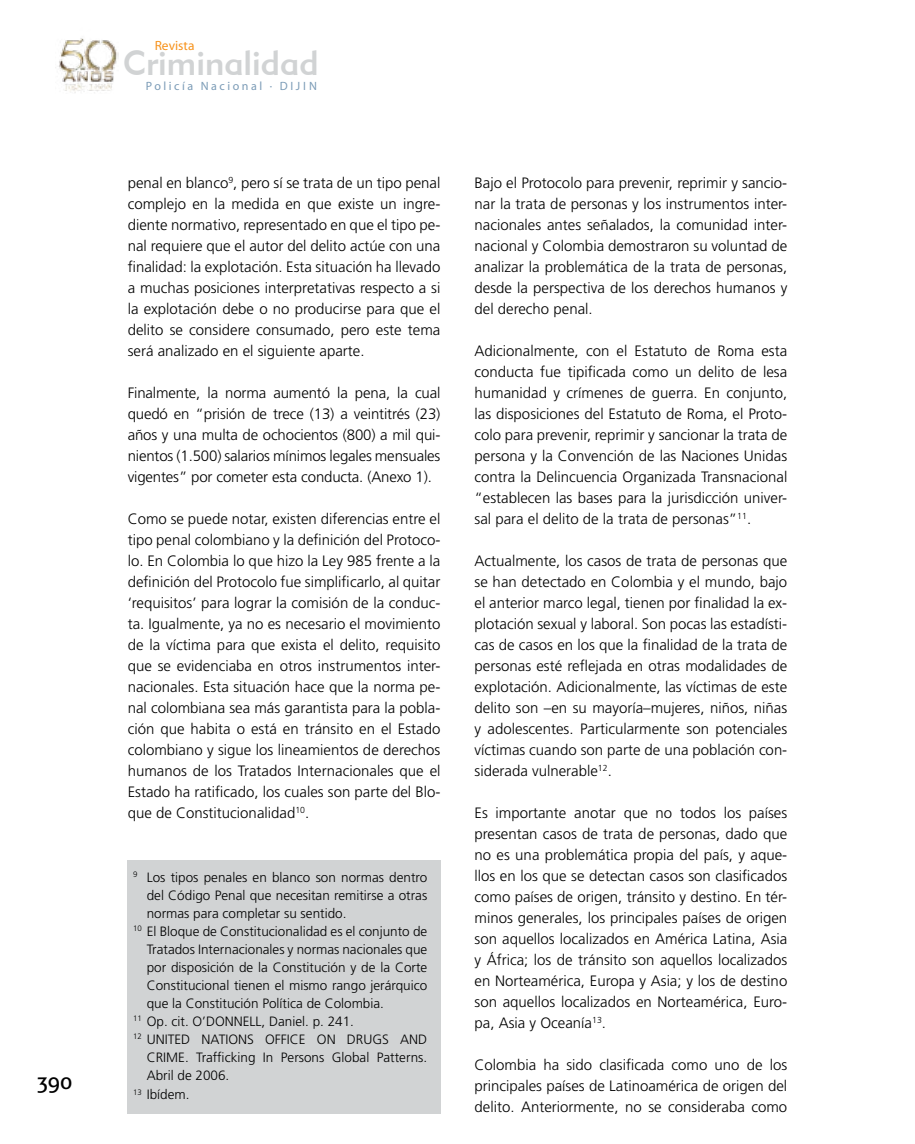
<style>
.page{position:relative;width:915px;height:1144px;background:#fff}
.page>*{position:absolute;margin:0;border:0;box-sizing:border-box;transform-origin:0 0}
.t1{font:34.5px "Geometric 415 BT Medium A";color:#d1d3d4}
.t2{font:21px "Formata Regular SC";color:#000}
.t3{font:300 15px/21px "Frutiger LT Std";color:#000;text-align:justify}
.t4{font:300 13.5px "Frutiger LT Std";color:#000}
.t5{font:13.35px "Myriad";color:#f7931d}
.t6{font:12px "Myriad";letter-spacing:.21em;color:#7c9cb7}
</style>
<div class="page">
<img style="left:55px;top:38px;width:64px;height:55px">
<div style="left:128px;top:860px;width:313px;height:253px;background:#d1d3d4"></div>
<h2 class="t2" style="left:38px;top:1069px;width:36px">390</h2>
<p class="t5" style="left:155px;top:39px;width:41px">Revista</p>
<h1 class="t1" style="left:123px;top:41px;width:197px">criminalidad</h1>
<p class="t6" style="left:146px;top:80px;width:173px">Policía Nacional · DIJIN</p>
<p class="t3" style="left:128px;top:172px;width:314px">penal en blanco<sup>9</sup>, pero sí se trata de un tipo penal complejo en la medida en que existe un ingre&shy;diente normativo, representado en que el tipo pe&shy;nal requiere que el autor del delito actúe con una finalidad: la explotación. Esta situación ha llevado a muchas posiciones interpretativas respecto a si la explotación debe o no producirse para que el delito se considere consumado, pero este tema será analizado en el siguiente aparte.</p>
<p class="t3" style="left:128px;top:382px;width:314px">Finalmente, la norma aumentó la pena, la cual quedó en “prisión de trece (13) a veintitrés (23) años y una multa de ochocientos (800) a mil qui&shy;nientos (1.500) salarios mínimos legales mensuales vigentes” por cometer esta conducta. (Anexo 1).</p>
<p class="t3" style="left:128px;top:508px;width:314px">Como se puede notar, existen diferencias entre el tipo penal colombiano y la definición del Protoco&shy;lo. En Colombia lo que hizo la Ley 985 frente a la definición del Protocolo fue simplificarlo, al quitar ‘requisitos’ para lograr la comisión de la conduc&shy;ta. Igualmente, ya no es necesario el movimiento de la víctima para que exista el delito, requisito que se evidenciaba en otros instrumentos inter&shy;nacionales. Esta situación hace que la norma pe&shy;nal colombiana sea más garantista para la pobla&shy;ción que habita o está en tránsito en el Estado colombiano y sigue los lineamientos de derechos humanos de los Tratados Internacionales que el Estado ha ratificado, los cuales son parte del Blo&shy;que de Constitucionalidad<sup>10</sup>.</p>
<p class="t4" style="left:133px;top:869px;width:295px"><sup>9</sup> Los tipos penales en blanco son normas dentro</p>
<p class="t4" style="left:147px;top:887px;width:282px">del Código Penal que necesitan remitirse a otras</p>
<p class="t4" style="left:147px;top:905px;width:201px">normas para completar su sentido.</p>
<p class="t4" style="left:133px;top:923px;width:295px"><sup>10</sup> El Bloque de Constitucionalidad es el conjunto de</p>
<p class="t4" style="left:147px;top:941px;width:282px">Tratados Internacionales y normas nacionales que</p>
<p class="t4" style="left:147px;top:959px;width:282px">por disposición de la Constitución y de la Corte</p>
<p class="t4" style="left:147px;top:977px;width:282px">Constitucional tienen el mismo rango jerárquico</p>
<p class="t4" style="left:147px;top:995px;width:239px">que la Constitución Política de Colombia.</p>
<p class="t4" style="left:133px;top:1013px;width:222px"><sup>11</sup> Op. cit. O’DONNELL, Daniel. p. 241.</p>
<p class="t4" style="left:133px;top:1031px;width:295px"><sup>12</sup> UNITED NATIONS OFFICE ON DRUGS AND</p>
<p class="t4" style="left:147px;top:1049px;width:282px">CRIME. Trafficking In Persons Global Patterns.</p>
<p class="t4" style="left:147px;top:1067px;width:84px">Abril de 2006.</p>
<p class="t4" style="left:133px;top:1087px;width:58px"><sup>13</sup> Ibídem.</p>
<p class="t3" style="left:474px;top:172px;width:314px">Bajo el Protocolo para prevenir, reprimir y sancio&shy;nar la trata de personas y los instrumentos inter&shy;nacionales antes señalados, la comunidad inter&shy;nacional y Colombia demostraron su voluntad de analizar la problemática de la trata de personas, desde la perspectiva de los derechos humanos y del derecho penal.</p>
<p class="t3" style="left:474px;top:340px;width:314px">Adicionalmente, con el Estatuto de Roma esta conducta fue tipificada como un delito de lesa humanidad y crímenes de guerra. En conjunto, las disposiciones del Estatuto de Roma, el Proto&shy;colo para prevenir, reprimir y sancionar la trata de persona y la Convención de las Naciones Unidas contra la Delincuencia Organizada Transnacional “establecen las bases para la jurisdicción univer&shy;sal para el delito de la trata de personas”<sup>11</sup>.</p>
<p class="t3" style="left:474px;top:550px;width:314px">Actualmente, los casos de trata de personas que se han detectado en Colombia y el mundo, bajo el anterior marco legal, tienen por finalidad la ex&shy;plotación sexual y laboral. Son pocas las estadísti&shy;cas de casos en los que la finalidad de la trata de personas esté reflejada en otras modalidades de explotación. Adicionalmente, las víctimas de este delito son –en su mayoría–mujeres, niños, niñas y adolescentes. Particularmente son potenciales víctimas cuando son parte de una población con&shy;siderada vulnerable<sup>12</sup>.</p>
<p class="t3" style="left:474px;top:802px;width:314px">Es importante anotar que no todos los países presentan casos de trata de personas, dado que no es una problemática propia del país, y aque&shy;llos en los que se detectan casos son clasificados como países de origen, tránsito y destino. En tér&shy;minos generales, los principales países de origen son aquellos localizados en América Latina, Asia y África; los de tránsito son aquellos localizados en Norteamérica, Europa y Asia; y los de destino son aquellos localizados en Norteamérica, Euro&shy;pa, Asia y Oceanía<sup>13</sup>.</p>
<p class="t3" style="left:474px;top:1054px;width:314px">Colombia ha sido clasificada como uno de los principales países de Latinoamérica de origen del delito. Anteriormente, no se consideraba como</p>
</div>
